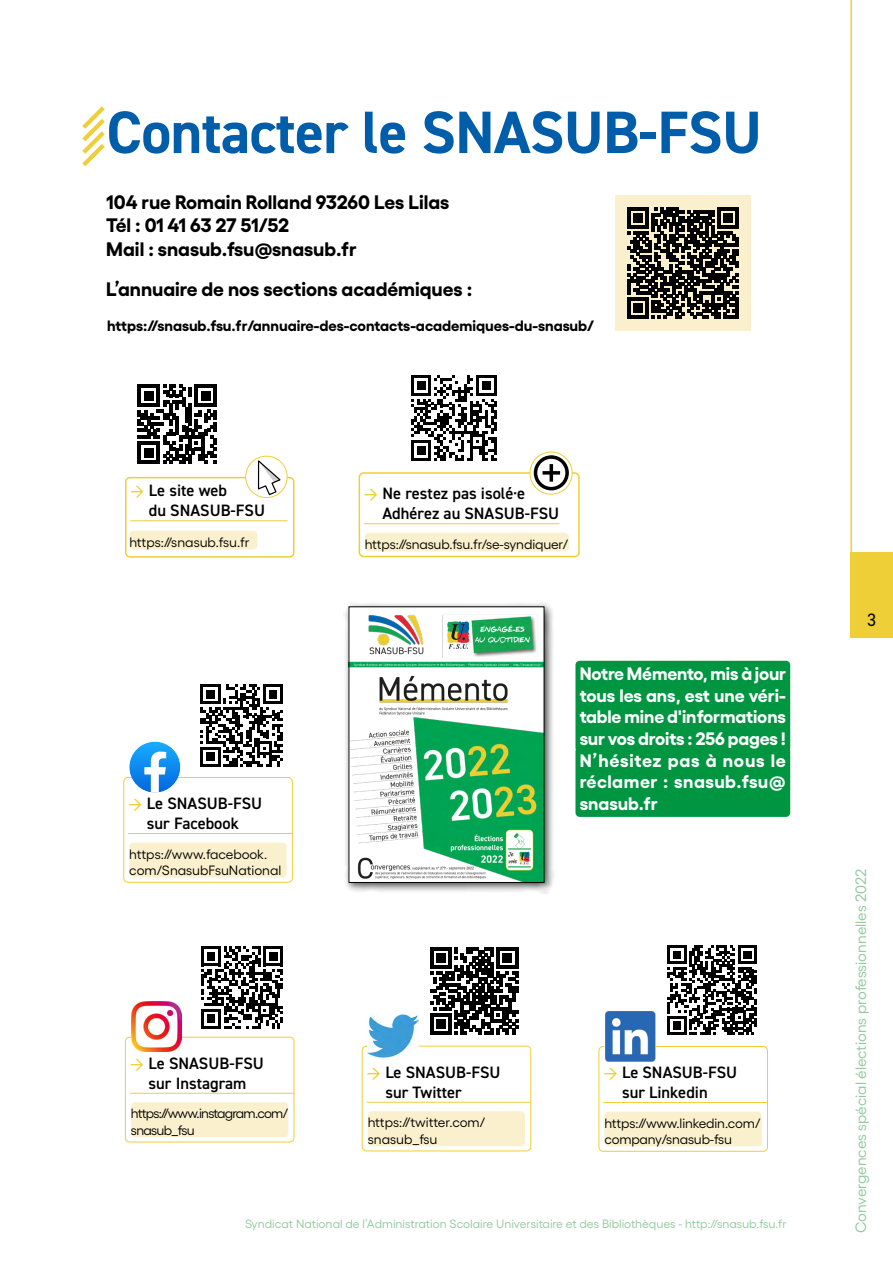
<style>
.page{position:relative;width:893px;height:1263px;background:#fff}
.page>*{position:absolute;margin:0;border:0;box-sizing:border-box;transform-origin:0 0}
.t1{font:700 60px "DIN2014";letter-spacing:-.01em;color:#005da9}
.t2{font:700 19.5px/23.4px "Gellix";color:#000}
.t3{font:700 18px/21.6px "Gellix";letter-spacing:.025em;color:#fff;text-align:justify}
.t4{font:18px "DIN2014";color:#000}
.t5{font:600 16.5px/19.8px "DIN2014";color:#000}
.t6{font:700 15px "Gellix";color:#000}
.t7{font:15px "Gellix";color:#8ec89a}
.t8{font:13.5px/16.2px "Gellix";letter-spacing:-.01em;color:#000}
.t9{font:13.5px/16.2px "Gellix";letter-spacing:-.055em;color:#000}
.t10{font:12px "Gellix";color:#8ec89a}
.s1{color:#eecf37}
</style>
<div class="page">
<div style="left:850px;top:553px;width:43px;height:85px;background:#eecf37"></div>
<hr style="left:850px;top:0;width:2px;height:553px;background:#eecf37">
<div style="left:125px;top:477px;width:169px;height:81px;border:2px solid #eecf37;border-radius:4px"></div>
<div style="left:129px;top:531px;width:128px;height:18px;background:#fbf0cd;border-radius:4px"></div>
<hr style="left:130px;top:520px;width:158px;height:1px;background:#eecf37">
<div style="left:246px;top:456px;width:41px;height:42px;background:#fff;border-radius:50%"></div>
<svg style="left:257px;top:459px;width:25px;height:37px"></svg>
<div style="left:245px;top:456px;width:42px;height:42px;border:1px solid #eecf37;border-radius:50%"></div>
<svg style="left:138px;top:384px;width:79px;height:80px"></svg>
<div style="left:123px;top:777px;width:170px;height:106px;border:1px solid #eecf37;border-radius:4px"></div>
<hr style="left:128px;top:833px;width:164px;height:1px;background:#eecf37">
<div style="left:129px;top:842px;width:158px;height:35px;background:#fbf0cd;border-radius:4px"></div>
<svg style="left:129px;top:741px;width:51px;height:52px"></svg>
<svg style="left:144px;top:751px;width:22px;height:42px"></svg>
<svg style="left:201px;top:684px;width:82px;height:83px"></svg>
<div style="left:125px;top:1037px;width:169px;height:105px;border:1px solid #eecf37;border-radius:4px"></div>
<hr style="left:130px;top:1093px;width:164px;height:1px;background:#eecf37">
<div style="left:131px;top:1102px;width:157px;height:35px;background:#fbf0cd;border-radius:4px"></div>
<img style="left:131px;top:1001px;width:51px;height:50px">
<svg style="left:201px;top:946px;width:82px;height:82px"></svg>
<div style="left:362px;top:1046px;width:169px;height:105px;border:1px solid #eecf37;border-radius:4px"></div>
<hr style="left:367px;top:1102px;width:164px;height:1px;background:#eecf37">
<div style="left:368px;top:1111px;width:157px;height:35px;background:#fbf0cd;border-radius:4px"></div>
<img style="left:368px;top:1014px;width:51px;height:43px">
<svg style="left:431px;top:947px;width:87px;height:88px"></svg>
<div style="left:598px;top:1046px;width:170px;height:106px;border:1px solid #eecf37;border-radius:4px"></div>
<hr style="left:603px;top:1102px;width:165px;height:1px;background:#eecf37">
<div style="left:604px;top:1111px;width:158px;height:35px;background:#fbf0cd;border-radius:4px"></div>
<svg style="left:604px;top:1011px;width:50px;height:51px"></svg>
<img style="left:605px;top:1012px;width:50px;height:49px">
<svg style="left:667px;top:945px;width:90px;height:90px"></svg>
<div style="left:359px;top:472px;width:221px;height:85px;border:2px solid #eecf37;border-radius:4px"></div>
<hr style="left:364px;top:523px;width:195px;height:1px;background:#eecf37">
<div style="left:365px;top:533px;width:204px;height:18px;background:#fbf0cd;border-radius:4px"></div>
<svg style="left:530px;top:452px;width:42px;height:42px"></svg>
<svg style="left:534px;top:455px;width:35px;height:35px"></svg>
<div style="left:530px;top:452px;width:42px;height:42px;border:1px solid #eecf37;border-radius:50%"></div>
<svg style="left:411px;top:375px;width:86px;height:86px"></svg>
<svg style="left:82px;top:106px;width:23px;height:61px"></svg>
<div style="left:616px;top:196px;width:135px;height:135px;background:#fbf0cd"></div>
<svg style="left:628px;top:208px;width:111px;height:111px"></svg>
<hr style="left:736px;top:298px;width:3px;height:21px;background:#000">
<div style="left:343px;top:601px;width:213px;height:293px;background:#000;opacity:.75"></div>
<img style="left:351px;top:609px;width:191px;height:272px">
<div style="left:575px;top:661px;width:215px;height:91px;background:#009641;border-radius:4px"></div>
<div style="left:575px;top:747px;width:215px;height:70px;background:#009641;border-radius:4px"></div>
<h1 class="t1" style="left:106px;top:92px;width:657px">Contacter le SNASUB-FSU</h1>
<h2 class="t2" style="left:106px;top:188px;width:345px">104 rue Romain Rolland 93260 Les Lilas<br>Tél : 01 41 63 27 51/52<br>Mail : snasub.fsu@snasub.fr</h2>
<h2 class="t2" style="left:106px;top:275px;width:367px">L’annuaire de nos sections académiques :</h2>
<p class="t6" style="left:107px;top:313px;width:489px">https://snasub.fsu.fr/annuaire-des-contacts-academiques-du-snasub/</p>
<p class="t5" style="left:149px;top:480px;width:118px;text-indent:-19px"><span class="s1">→</span> Le site web<br>du SNASUB-FSU</p>
<p class="t8" style="left:129px;top:533px;width:122px">https://snasub.fsu.fr</p>
<p class="t5" style="left:128px;top:793px;width:135px;text-align:center"><span class="s1">→</span> Le SNASUB-FSU sur Facebook</p>
<p class="t8" style="left:129px;top:844px;width:154px">https://www.facebook. com/SnasubFsuNational</p>
<p class="t5" style="left:130px;top:1053px;width:135px;text-align:center"><span class="s1">→</span> Le SNASUB-FSU sur Instagram</p>
<p class="t9" style="left:131px;top:1104px;width:159px">https://www.instagram.com/ snasub_fsu</p>
<p class="t5" style="left:382px;top:483px;width:178px;text-indent:-19px"><span class="s1">→</span> Ne restez pas isolé·e<br>Adhérez au SNASUB-FSU</p>
<p class="t8" style="left:365px;top:535px;width:205px">https://snasub.fsu.fr/se-syndiquer/</p>
<h3 class="t3" style="left:580px;top:661px;width:208px">Notre Mémento, mis à jour tous les ans, est une véri&shy;table mine d'informations sur vos droits : 256 pages !<br>N’hésitez pas à nous le réclamer : snasub.fsu@ snasub.fr</h3>
<p class="t5" style="left:385px;top:1062px;width:117px;text-indent:-19px"><span class="s1">→</span> Le SNASUB-FSU sur Twitter</p>
<p class="t8" style="left:368px;top:1113px;width:119px">https://twitter.com/ snasub_fsu</p>
<p class="t5" style="left:622px;top:1062px;width:117px;text-indent:-19px"><span class="s1">→</span> Le SNASUB-FSU sur Linkedin</p>
<p class="t8" style="left:604px;top:1113px;width:158px">https://www.linkedin.com/ company/snasub-fsu</p>
<p class="t10" style="left:245px;top:1214px;width:543px">Syndicat National de l’Administration Scolaire Universitaire et des Bibliothèques - http://snasub.fsu.fr</p>
<h3 class="t4" style="left:867px;top:609px;width:10px">3</h3>
<p class="t7" style="left:849px;top:1233px;width:366px;rotate:-90deg">Convergences spécial élections professionnelles 2022</p>
</div>
